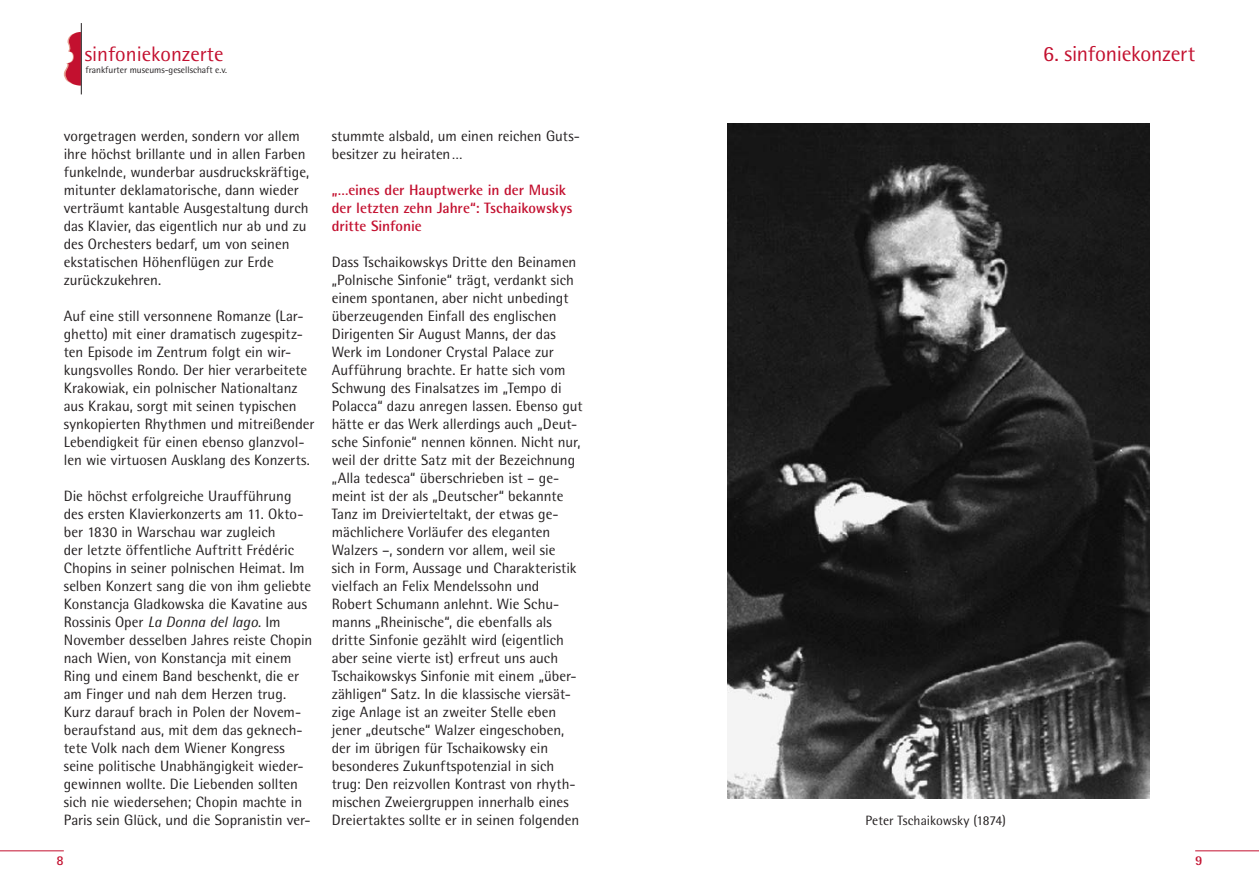
<style>
.page{position:relative;width:1259px;height:893px;background:#fff}
.page>*{position:absolute;margin:0;border:0;box-sizing:border-box;transform-origin:0 0}
.t1{font:21.75px "Rotis Semi Sans";letter-spacing:-.015em;color:#c3102f}
.t2{font:21px "Rotis Semi Sans";color:#c3102f}
.t3{font:15px/18px "Rotis Semi Sans";color:#231f20}
.t4{font:700 15px/18px "Rotis Semi Sans";letter-spacing:-.005em;color:#c3102f}
.t5{font:13.5px "Rotis Semi Sans";color:#231f20}
.t6{font:700 13.5px "Rotis Sans Serif";color:#c3102f}
.t7{font:700 13.5px "Rotis Semi Sans";color:#c3102f}
.t8{font:9.45px "Rotis Semi Sans";color:#231f20}
.s1{font-style:italic}
</style>
<div class="page">
<hr style="left:0;top:850px;width:64px;height:1px;background:#c3102f">
<svg style="left:64px;top:32px;width:17px;height:54px"></svg>
<hr style="left:81px;top:23px;width:1px;height:71px;background:#231f20">
<hr style="left:1195px;top:850px;width:64px;height:1px;background:#c3102f">
<img style="left:727px;top:123px;width:423px;height:675px">
<h2 class="t2" style="left:85px;top:42px;width:140px">sinfoniekonzerte</h2>
<p class="t8" style="left:86px;top:65px;width:143px">frankfurter museums-gesellschaft e.v.</p>
<h1 class="t1" style="left:1043px;top:41px;width:153px">6. sinfoniekonzert</h1>
<p class="t3" style="left:64px;top:127px;width:247px">vorgetragen werden, sondern vor allem ihre höchst brillante und in allen Farben funkelnde, wunderbar ausdruckskräftige, mitunter deklamatorische, dann wieder verträumt kantable Ausgestaltung durch das Klavier, das eigentlich nur ab und zu des Orchesters bedarf, um von seinen ekstatischen Höhenflügen zur Erde zurückzukehren.</p>
<p class="t3" style="left:64px;top:307px;width:252px">Auf eine still versonnene Romanze (Lar&shy;ghetto) mit einer dramatisch zugespitz&shy;ten Episode im Zentrum folgt ein wir&shy;kungsvolles Rondo. Der hier verarbeitete Krakowiak, ein polnischer Nationaltanz aus Krakau, sorgt mit seinen typischen synkopierten Rhythmen und mitreißender Lebendigkeit für einen ebenso glanzvol&shy;len wie virtuosen Ausklang des Konzerts.</p>
<p class="t3" style="left:64px;top:487px;width:250px">Die höchst erfolgreiche Uraufführung des ersten Klavierkonzerts am 11. Okto&shy;ber 1830 in Warschau war zugleich<br>der letzte öffentliche Auftritt Frédéric Chopins in seiner polnischen Heimat. Im selben Konzert sang die von ihm geliebte Konstancja Gladkowska die Kavatine aus Rossinis Oper <span class="s1">La Donna del lago</span>. Im November desselben Jahres reiste Chopin nach Wien, von Konstancja mit einem Ring und einem Band beschenkt, die er am Finger und nah dem Herzen trug.<br>Kurz darauf brach in Polen der Novem&shy;beraufstand aus, mit dem das geknech&shy;tete Volk nach dem Wiener Kongress seine politische Unabhängigkeit wieder&shy;gewinnen wollte. Die Liebenden sollten sich nie wiedersehen; Chopin machte in Paris sein Glück, und die Sopranistin ver-</p>
<p class="t3" style="left:332px;top:127px;width:250px">stummte alsbald, um einen reichen Guts&shy;besitzer zu heiraten…</p>
<p class="t4" style="left:332px;top:181px;width:242px">„…eines der Hauptwerke in der Musik der letzten zehn Jahre“: Tschaikowskys dritte Sinfonie</p>
<p class="t3" style="left:332px;top:253px;width:252px">Dass Tschaikowskys Dritte den Beinamen „Polnische Sinfonie“ trägt, verdankt sich einem spontanen, aber nicht unbedingt überzeugenden Einfall des englischen Dirigenten Sir August Manns, der das Werk im Londoner Crystal Palace zur Aufführung brachte. Er hatte sich vom Schwung des Finalsatzes im „Tempo di Polacca“ dazu anregen lassen. Ebenso gut hätte er das Werk allerdings auch „Deut&shy;sche Sinfonie“ nennen können. Nicht nur, weil der dritte Satz mit der Bezeichnung „Alla tedesca“ überschrieben ist – ge&shy;meint ist der als „Deutscher“ bekannte Tanz im Dreivierteltakt, der etwas ge&shy;mächlichere Vorläufer des eleganten Walzers –, sondern vor allem, weil sie<br>sich in Form, Aussage und Charakteristik vielfach an Felix Mendelssohn und Robert Schumann anlehnt. Wie Schu&shy;manns „Rheinische“, die ebenfalls als dritte Sinfonie gezählt wird (eigentlich aber seine vierte ist) erfreut uns auch Tschaikowskys Sinfonie mit einem „über&shy;zähligen“ Satz. In die klassische viersät&shy;zige Anlage ist an zweiter Stelle eben jener „deutsche“ Walzer eingeschoben, der im übrigen für Tschaikowsky ein besonderes Zukunftspotenzial in sich trug: Den reizvollen Kontrast von rhyth&shy;mischen Zweiergruppen innerhalb eines Dreiertaktes sollte er in seinen folgenden</p>
<p class="t5" style="left:865px;top:813px;width:142px">Peter Tschaikowsky (1874)</p>
<p class="t6" style="left:57px;top:852px;width:9px">8</p>
<p class="t7" style="left:1195px;top:852px;width:9px">9</p>
</div>
